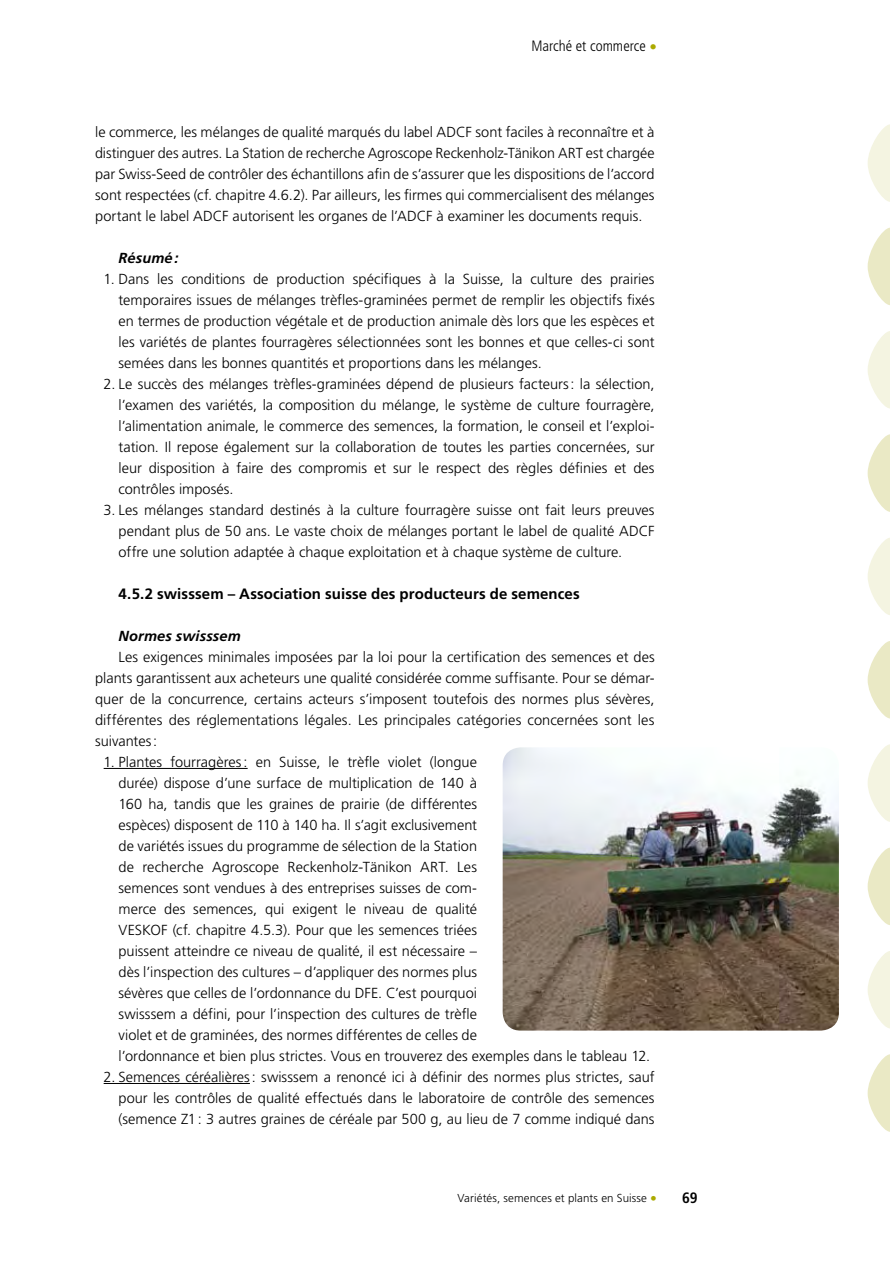
<style>
.page{position:relative;width:890px;height:1263px;background:#fff}
.page>*{position:absolute;margin:0;border:0;box-sizing:border-box;transform-origin:0 0}
.t1{font:700 15px "Frutiger LT";letter-spacing:.005em;color:#000}
.t2{font:300 condensed 15px "Frutiger LT";color:#000}
.t3{font:700 condensed 15px "Frutiger LT";color:#000}
.t4{font:300 14.55px/21px "Frutiger LT";color:#000;text-align:justify}
.t5{font:italic 700 14.55px "Frutiger LT";letter-spacing:.01em;color:#000}
.t6{font:300 11.55px "Frutiger LT";letter-spacing:.01em;color:#000}
.s1{font-stretch:normal;color:#acaa00}
.s2{font-size:13.5px;color:#acaa00}
</style>
<div class="page">
<svg style="left:867px;top:125px;width:22px;height:77px"></svg>
<svg style="left:867px;top:228px;width:22px;height:77px"></svg>
<svg style="left:867px;top:331px;width:22px;height:77px"></svg>
<svg style="left:867px;top:434px;width:22px;height:78px"></svg>
<svg style="left:867px;top:538px;width:22px;height:77px"></svg>
<svg style="left:867px;top:641px;width:22px;height:77px"></svg>
<svg style="left:867px;top:745px;width:22px;height:77px"></svg>
<svg style="left:867px;top:951px;width:22px;height:77px"></svg>
<svg style="left:867px;top:848px;width:22px;height:77px"></svg>
<svg style="left:867px;top:1054px;width:22px;height:78px"></svg>
<hr style="left:104px;top:768px;width:143px;height:1px;background:#000">
<hr style="left:104px;top:1083px;width:146px;height:1px;background:#000">
<img style="left:502px;top:747px;width:336px;height:283px">
<p class="t2" style="left:531px;top:37px;width:127px">Marché et commerce <span class="s1">•</span></p>
<p class="t4" style="left:95px;top:122px;width:560px">le commerce, les mélanges de qualité marqués du label ADCF sont faciles à reconnaître et à distinguer des autres. La Station de recherche Agroscope Reckenholz-Tänikon ART est chargée par Swiss-Seed de contrôler des échantillons afin de s’assurer que les dispositions de l’accord sont respectées (cf. chapitre 4.6.2). Par ailleurs, les firmes qui commercialisent des mélanges portant le label ADCF autorisent les organes de l’ADCF à examiner les documents requis.</p>
<p class="t5" style="left:118px;top:249px;width:61px">Résumé:</p>
<p class="t4" style="left:118px;top:269px;width:537px;text-indent:-15px">1. Dans les conditions de production spécifiques à la Suisse, la culture des prairies temporaires issues de mélanges trèfles-graminées permet de remplir les objectifs fixés en termes de production végétale et de production animale dès lors que les espèces et les variétés de plantes fourragères sélectionnées sont les bonnes et que celles-ci sont semées dans les bonnes quantités et proportions dans les mélanges.</p>
<p class="t4" style="left:118px;top:374px;width:537px;text-indent:-15px">2. Le succès des mélanges trèfles-graminées dépend de plusieurs facteurs: la sélection, l’examen des variétés, la composition du mélange, le système de culture fourragère, l’alimentation animale, le commerce des semences, la formation, le conseil et l’exploi&shy;tation. Il repose également sur la collaboration de toutes les parties concernées, sur leur disposition à faire des compromis et sur le respect des règles définies et des contrôles imposés.</p>
<p class="t4" style="left:118px;top:500px;width:537px;text-indent:-15px">3. Les mélanges standard destinés à la culture fourragère suisse ont fait leurs preuves pendant plus de 50 ans. Le vaste choix de mélanges portant le label de qualité ADCF offre une solution adaptée à chaque exploitation et à chaque système de culture.</p>
<p class="t1" style="left:118px;top:585px;width:462px">4.5.2 swisssem – Association suisse des producteurs de semences</p>
<p class="t5" style="left:118px;top:627px;width:123px">Normes swisssem</p>
<p class="t4" style="left:95px;top:647px;width:561px;text-indent:23px">Les exigences minimales imposées par la loi pour la certification des semences et des plants garantissent aux acheteurs une qualité considérée comme suffisante. Pour se démar&shy;quer de la concurrence, certains acteurs s’imposent toutefois des normes plus sévères, différentes des réglementations légales. Les principales catégories concernées sont les suivantes:</p>
<p class="t4" style="left:118px;top:752px;width:533px;text-align:left;text-indent:-15px">1. Plantes fourragères: en Suisse, le trèfle violet (longue<br>durée) dispose d’une surface de multiplication de 140 à<br>160 ha, tandis que les graines de prairie (de différentes<br>espèces) disposent de 110 à 140 ha. Il s’agit exclusivement<br>de variétés issues du programme de sélection de la Station<br>de recherche Agroscope Reckenholz-Tänikon ART. Les<br>semences sont vendues à des entreprises suisses de com-<br>merce des semences, qui exigent le niveau de qualité<br>VESKOF (cf. chapitre 4.5.3). Pour que les semences triées<br>puissent atteindre ce niveau de qualité, il est nécessaire –<br>dès l’inspection des cultures – d’appliquer des normes plus<br>sévères que celles de l’ordonnance du DFE. C’est pourquoi<br>swisssem a défini, pour l’inspection des cultures de trèfle<br>violet et de graminées, des normes différentes de celles de<br>l’ordonnance et bien plus strictes. Vous en trouverez des exemples dans le tableau 12.</p>
<p class="t4" style="left:118px;top:1067px;width:537px;text-indent:-15px">2. Semences céréalières: swisssem a renoncé ici à définir des normes plus strictes, sauf pour les contrôles de qualité effectués dans le laboratoire de contrôle des semences (semence Z1: 3 autres graines de céréale par 500 g, au lieu de 7 comme indiqué dans</p>
<p class="t6" style="left:457px;top:1192px;width:201px">Variétés, semences et plants en Suisse <span class="s2">•</span></p>
<p class="t3" style="left:681px;top:1189px;width:17px">69</p>
</div>
